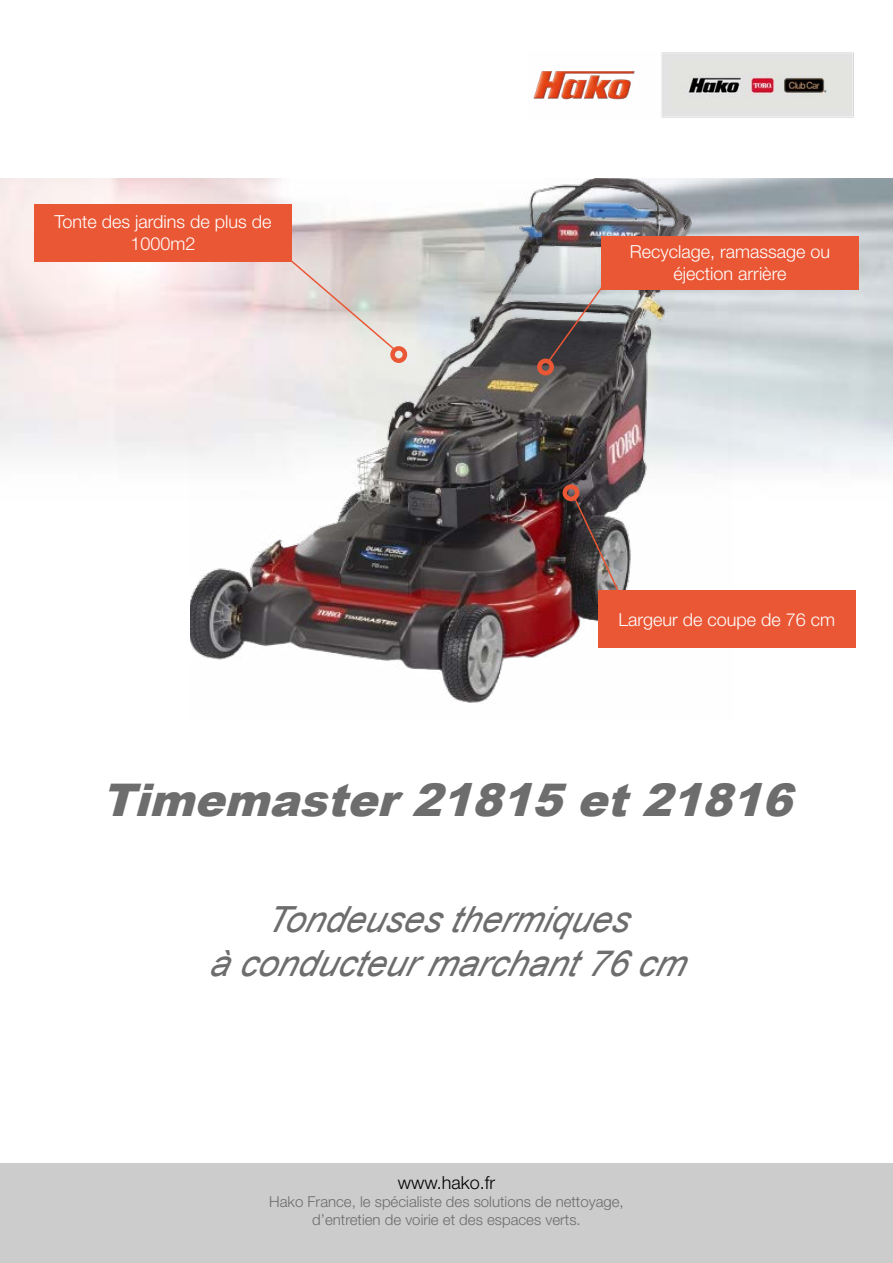
<style>
.page{position:relative;width:893px;height:1263px;background:#fff}
.page>*{position:absolute;margin:0;border:0;box-sizing:border-box;transform-origin:0 0}
.t1{font:italic 900 45px "Arial";color:#6d6d6d}
.t2{font:italic 36px/43.2px "Arial";color:#6d6d6d;text-align:center}
.t3{font:300 18px/21.6px "Helvetica Neue LT Std";color:#fff;text-align:center}
.t4{font:300 18px "Helvetica Neue LT Std";color:#000}
.t5{font:300 15px/18px "Helvetica Neue LT Std";color:#6d6d6d;text-align:center}
</style>
<div class="page">
<img style="left:0;top:179px;width:893px;height:292px">
<img style="left:191px;top:179px;width:541px;height:524px">
<img style="left:533px;top:52px;width:321px;height:66px">
<div style="left:601px;top:236px;width:258px;height:53px;background:#ea5735"></div>
<div style="left:598px;top:591px;width:258px;height:57px;background:#ea5735"></div>
<div style="left:34px;top:204px;width:258px;height:57px;background:#ea5735"></div>
<svg style="left:546px;top:286px;width:58px;height:78px"></svg>
<svg style="left:572px;top:495px;width:50px;height:102px"></svg>
<svg style="left:289px;top:258px;width:107px;height:93px"></svg>
<div style="left:537px;top:359px;width:17px;height:16px;border:4px solid #ea5735;border-radius:50%"></div>
<div style="left:562px;top:484px;width:18px;height:17px;border:4px solid #ea5735;border-radius:6px"></div>
<div style="left:390px;top:346px;width:17px;height:17px;border:4px solid #ea5735;border-radius:50%"></div>
<div style="left:0;top:1163px;width:893px;height:100px;background:#cdcccc"></div>
<p class="t3" style="left:54px;top:211px;width:219px">Tonte des jardins de plus de<br>1000m2</p>
<p class="t3" style="left:630px;top:241px;width:202px">Recyclage, ramassage ou éjection arrière</p>
<p class="t3" style="left:618px;top:608px;width:218px">Largeur de coupe de 76 cm</p>
<h1 class="t1" style="left:101px;top:767px;width:708px">Timemaster21815et21816</h1>
<h2 class="t2" style="left:208px;top:899px;width:490px">Tondeusesthermiques àconducteurmarchant76cm</h2>
<p class="t4" style="left:398px;top:1171px;width:99px">www.hako.fr</p>
<p class="t5" style="left:269px;top:1192px;width:356px">Hako France, le spécialiste des solutions de nettoyage, d’entretien de voirie et des espaces verts.</p>
</div>
